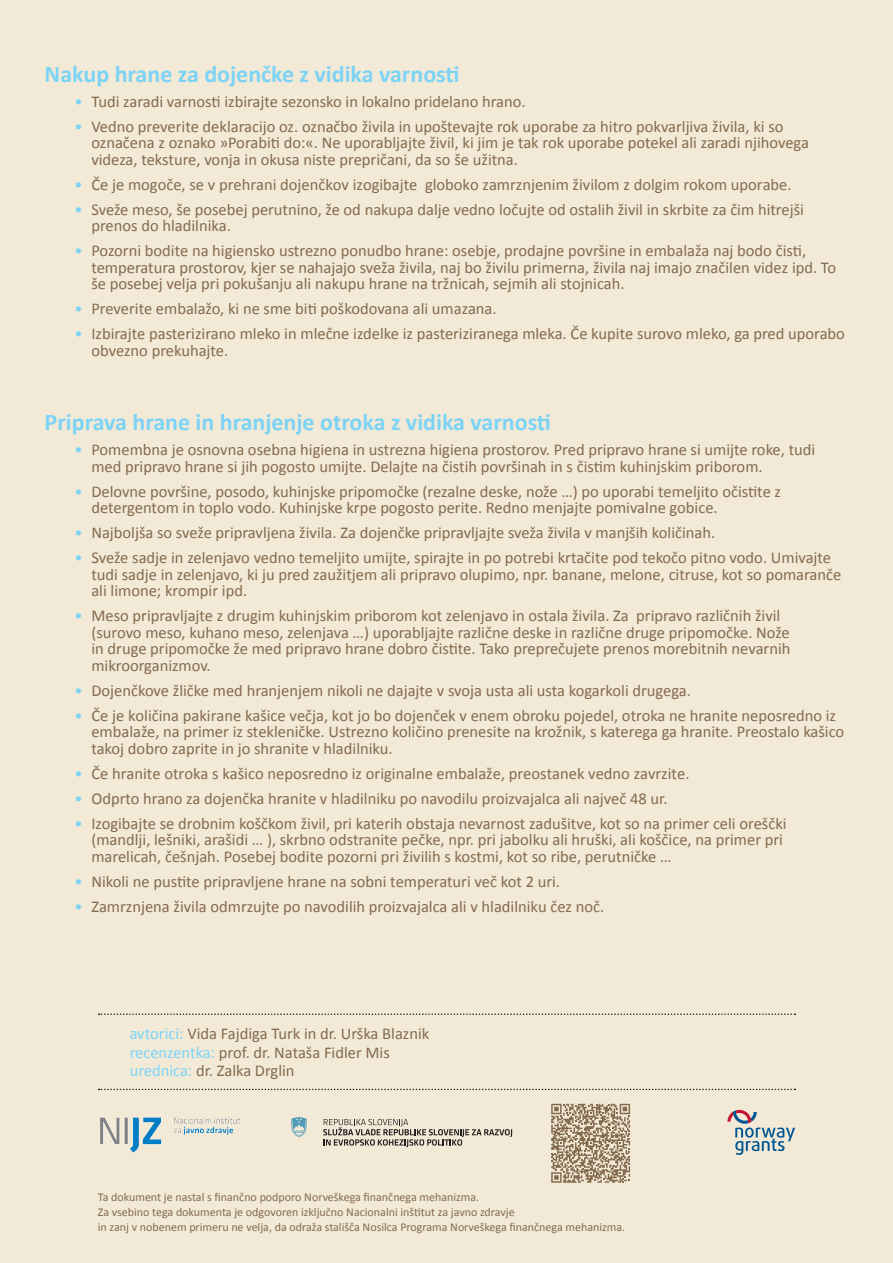
<style>
.page{position:relative;width:893px;height:1263px;background:#f2ead7}
.page>*{position:absolute;margin:0;border:0;box-sizing:border-box;transform-origin:0 0}
.N1_izrocek{font:700 24px "Calibri";color:#7cd3f6}
.Buleti_besedilo{font:16.5px/16.5px "Calibri";color:#846a4e}
.tekoce_besedilo{font:16.5px "Calibri";color:#846a4e}
.tekoce_besedilo-2{font:12px/15px "Calibri";color:#846a4e}
.s1{color:#7cd3f6}
</style>
<div class="page">
<img style="left:100px;top:1117px;width:141px;height:36px">
<svg style="left:291px;top:1117px;width:16px;height:20px"></svg>
<svg style="left:323px;top:1119px;width:189px;height:28px"></svg>
<svg style="left:99px;top:1089px;width:696px;height:1px"></svg>
<svg style="left:99px;top:1013px;width:696px;height:2px"></svg>
<svg style="left:551px;top:1104px;width:79px;height:79px"></svg>
<svg style="left:727px;top:1110px;width:68px;height:45px"></svg>
<p class="N1_izrocek" style="left:45px;top:58px;width:416px">Nakup hrane za dojenčke z vidika varnosti</p>
<p class="Buleti_besedilo" style="left:74px;top:93px;width:453px"><span class="s1">•</span> Tudi zaradi varnosti izbirajte sezonsko in lokalno pridelano hrano.</p>
<p class="Buleti_besedilo" style="left:91px;top:118px;width:719px;text-indent:-17px"><span class="s1">•</span> Vedno preverite deklaracijo oz. označbo živila in upoštevajte rok uporabe za hitro pokvarljiva živila, ki so označena z oznako »Porabiti do:«. Ne uporabljajte živil, ki jim je tak rok uporabe potekel ali zaradi njihovega videza, teksture, vonja in okusa niste prepričani, da so še užitna.</p>
<p class="Buleti_besedilo" style="left:74px;top:176px;width:719px"><span class="s1">•</span> Če je mogoče, se v prehrani dojenčkov izogibajte globoko zamrznjenim živilom z dolgim rokom uporabe.</p>
<p class="Buleti_besedilo" style="left:91px;top:201px;width:714px;text-indent:-17px"><span class="s1">•</span> Sveže meso, še posebej perutnino, že od nakupa dalje vedno ločujte od ostalih živil in skrbite za čim hitrejši prenos do hladilnika.</p>
<p class="Buleti_besedilo" style="left:91px;top:243px;width:746px;text-indent:-17px"><span class="s1">•</span> Pozorni bodite na higiensko ustrezno ponudbo hrane: osebje, prodajne površine in embalaža naj bodo čisti, temperatura prostorov, kjer se nahajajo sveža živila, naj bo živilu primerna, živila naj imajo značilen videz ipd. To še posebej velja pri pokušanju ali nakupu hrane na tržnicah, sejmih ali stojnicah.</p>
<p class="Buleti_besedilo" style="left:74px;top:301px;width:424px"><span class="s1">•</span> Preverite embalažo, ki ne sme biti poškodovana ali umazana.</p>
<p class="Buleti_besedilo" style="left:91px;top:326px;width:755px;text-indent:-17px"><span class="s1">•</span> Izbirajte pasterizirano mleko in mlečne izdelke iz pasteriziranega mleka. Če kupite surovo mleko, ga pred uporabo obvezno prekuhajte.</p>
<p class="N1_izrocek" style="left:45px;top:407px;width:508px">Priprava hrane in hranjenje otroka z vidika varnosti</p>
<p class="Buleti_besedilo" style="left:91px;top:442px;width:725px;text-indent:-17px"><span class="s1">•</span> Pomembna je osnovna osebna higiena in ustrezna higiena prostorov. Pred pripravo hrane si umijte roke, tudi med pripravo hrane si jih pogosto umijte. Delajte na čistih površinah in s čistim kuhinjskim priborom.</p>
<p class="Buleti_besedilo" style="left:91px;top:483px;width:691px;text-indent:-17px"><span class="s1">•</span> Delovne površine, posodo, kuhinjske pripomočke (rezalne deske, nože …) po uporabi temeljito očistite z detergentom in toplo vodo. Kuhinjske krpe pogosto perite. Redno menjajte pomivalne gobice.</p>
<p class="Buleti_besedilo" style="left:74px;top:525px;width:642px"><span class="s1">•</span> Najboljša so sveže pripravljena živila. Za dojenčke pripravljajte sveža živila v manjših količinah.</p>
<p class="Buleti_besedilo" style="left:91px;top:550px;width:751px;text-indent:-17px"><span class="s1">•</span> Sveže sadje in zelenjavo vedno temeljito umijte, spirajte in po potrebi krtačite pod tekočo pitno vodo. Umivajte tudi sadje in zelenjavo, ki ju pred zaužitjem ali pripravo olupimo, npr. banane, melone, citruse, kot so pomaranče ali limone; krompir ipd.</p>
<p class="Buleti_besedilo" style="left:91px;top:608px;width:700px;text-indent:-17px"><span class="s1">•</span> Meso pripravljajte z drugim kuhinjskim priborom kot zelenjavo in ostala živila. Za pripravo različnih živil (surovo meso, kuhano meso, zelenjava …) uporabljajte različne deske in različne druge pripomočke. Nože in druge pripomočke že med pripravo hrane dobro čistite. Tako preprečujete prenos morebitnih nevarnih mikroorganizmov.</p>
<p class="Buleti_besedilo" style="left:74px;top:682px;width:618px"><span class="s1">•</span> Dojenčkove žličke med hranjenjem nikoli ne dajajte v svoja usta ali usta kogarkoli drugega.</p>
<p class="Buleti_besedilo" style="left:91px;top:707px;width:754px;text-indent:-17px"><span class="s1">•</span> Če je količina pakirane kašice večja, kot jo bo dojenček v enem obroku pojedel, otroka ne hranite neposredno iz embalaže, na primer iz stekleničke. Ustrezno količino prenesite na krožnik, s katerega ga hranite. Preostalo kašico takoj dobro zaprite in jo shranite v hladilniku.</p>
<p class="Buleti_besedilo" style="left:74px;top:765px;width:617px"><span class="s1">•</span> Če hranite otroka s kašico neposredno iz originalne embalaže, preostanek vedno zavrzite.</p>
<p class="Buleti_besedilo" style="left:74px;top:790px;width:595px"><span class="s1">•</span> Odprto hrano za dojenčka hranite v hladilniku po navodilu proizvajalca ali največ 48 ur.</p>
<p class="Buleti_besedilo" style="left:91px;top:815px;width:697px;text-indent:-17px"><span class="s1">•</span> Izogibajte se drobnim koščkom živil, pri katerih obstaja nevarnost zadušitve, kot so na primer celi oreščki (mandlji, lešniki, arašidi … ), skrbno odstranite pečke, npr. pri jabolku ali hruški, ali koščice, na primer pri marelicah, češnjah. Posebej bodite pozorni pri živilih s kostmi, kot so ribe, perutničke …</p>
<p class="Buleti_besedilo" style="left:74px;top:873px;width:487px"><span class="s1">•</span> Nikoli ne pustite pripravljene hrane na sobni temperaturi več kot 2 uri.</p>
<p class="Buleti_besedilo" style="left:74px;top:898px;width:531px"><span class="s1">•</span> Zamrznjena živila odmrzujte po navodilih proizvajalca ali v hladilniku čez noč.</p>
<p class="tekoce_besedilo" style="left:130px;top:1023px;width:301px"><span class="s1">avtorici:</span> Vida Fajdiga Turk in dr. Urška Blaznik</p>
<p class="tekoce_besedilo" style="left:130px;top:1042px;width:262px"><span class="s1">recenzentka:</span> prof. dr. Nataša Fidler Mis</p>
<p class="tekoce_besedilo" style="left:130px;top:1060px;width:166px"><span class="s1">urednica:</span> dr. Zalka Drglin</p>
<p class="tekoce_besedilo-2" style="left:98px;top:1190px;width:383px">Ta dokument je nastal s finančno podporo Norveškega finančnega mehanizma.</p>
<p class="tekoce_besedilo-2" style="left:98px;top:1205px;width:529px">Za vsebino tega dokumenta je odgovoren izključno Nacionalni inštitut za javno zdravje<br>in zanj v nobenem primeru ne velja, da odraža stališča Nosilca Programa Norveškega finančnega mehanizma.</p>
</div>
